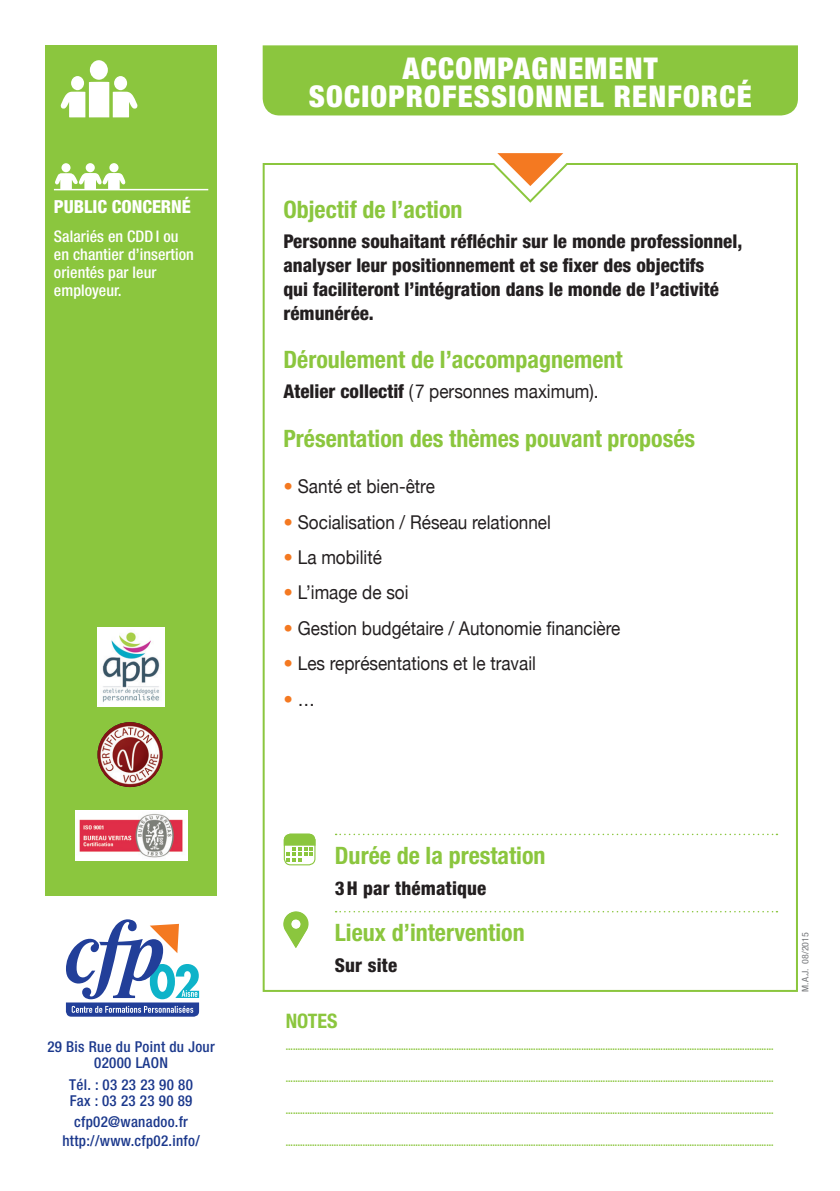
<style>
.page{position:relative;width:840px;height:1191px;background:#fff}
.page>*{position:absolute;margin:0;border:0;box-sizing:border-box;transform-origin:0 0}
.t1{font:900 condensed 30px/28px "Helvetica Neue";letter-spacing:.04em;color:#fff;text-align:center}
.t2{font:700 condensed 24px "Helvetica Neue";color:#8bc63e}
.t3{font:700 condensed 20px "Helvetica Neue";color:#8bc63e}
.t4{font:800 condensed 19px/24px "Helvetica Neue";color:#231f20}
.t5{font:19px "Helvetica Neue";color:#231f20;scale:.9 1}
.t6{font:900 condensed 19px "Helvetica Neue";color:#f47921}
.t7{font:800 condensed 18px "Helvetica Neue";color:#fff}
.t8{font:500 condensed 16px/18px "Helvetica Neue";letter-spacing:.005em;color:#fff}
.t9{font:500 condensed 15px/16px "Helvetica Neue";letter-spacing:.02em;color:#1b388c;text-align:center}
.t10{font:700 condensed 10px "Helvetica Neue";color:#8bc63e}
.t11{font:condensed 9px "Helvetica Neue";color:#76787b;scale:1.11 1}
.s1{font-weight:800;font-stretch:condensed}
.s2{font-weight:900;font-stretch:condensed;color:#f47921}
.s3{font-weight:400;font-stretch:normal;color:#231f20}
</style>
<div class="page">
<div style="left:45px;top:45px;width:172px;height:850px;background:#8bc63e"></div>
<div style="left:262px;top:45px;width:535px;height:70px;background:#8bc63e"></div>
<svg style="left:262px;top:163px;width:536px;height:829px"></svg>
<svg style="left:497px;top:153px;width:66px;height:33px"></svg>
<svg style="left:66px;top:919px;width:133px;height:97px"></svg>
<img style="left:75px;top:810px;width:112px;height:50px">
<div style="left:97px;top:627px;width:68px;height:79px;background:#fff"></div>
<img style="left:102px;top:632px;width:58px;height:70px">
<img style="left:97px;top:722px;width:65px;height:65px;border-radius:32px">
<svg style="left:284px;top:834px;width:31px;height:31px"></svg>
<div style="left:283px;top:833px;width:32px;height:32px;border:1px solid #8bc63e;border-radius:6px"></div>
<svg style="left:283px;top:833px;width:33px;height:28px"></svg>
<svg style="left:283px;top:911px;width:26px;height:37px"></svg>
<svg style="left:335px;top:911px;width:442px;height:1px"></svg>
<svg style="left:335px;top:833px;width:442px;height:2px"></svg>
<div style="left:86px;top:163px;width:9px;height:9px;background:#fff;border-radius:50%"></div>
<svg style="left:55px;top:173px;width:70px;height:16px"></svg>
<div style="left:109px;top:163px;width:9px;height:9px;background:#fff;border-radius:50%"></div>
<div style="left:61px;top:163px;width:10px;height:9px;background:#fff;border-radius:50%"></div>
<hr style="left:54px;top:189px;width:154px;height:1px;background:#fff">
<svg style="left:60px;top:60px;width:78px;height:57px"></svg>
<h3 class="t7" style="left:54px;top:195px;width:138px">PUBLIC CONCERNÉ</h3>
<h3 class="t8" style="left:54px;top:227px;width:141px">Salariés en CDD I ou en chantier d’insertion orientés par leur employeur.</h3>
<h3 class="t9" style="left:47px;top:1038px;width:169px">29 Bis Rue du Point du Jour<br>02000 LAON</h3>
<h3 class="t9" style="left:69px;top:1076px;width:125px;text-align:left">Tél. : 03 23 23 90 80<br>Fax : 03 23 23 90 89</h3>
<h3 class="t9" style="left:62px;top:1112px;width:139px;line-height:18.8px">cfp02@wanadoo.fr http://www.cfp02.info/</h3>
<h1 class="t1" style="left:309px;top:53px;width:444px">ACCOMPAGNEMENT<br>SOCIOPROFESSIONNEL RENFORCÉ</h1>
<h2 class="t2" style="left:283px;top:195px;width:180px">Objectif de l’action</h2>
<h3 class="t4" style="left:283px;top:228px;width:460px">Personne souhaitant réfléchir sur le monde professionnel, analyser leur positionnement et se fixer des objectifs<br>qui faciliteront l’intégration dans le monde de l’activité rémunérée.</h3>
<h2 class="t2" style="left:283px;top:345px;width:340px">Déroulement de l’accompagnement</h2>
<h3 class="t5" style="left:283px;top:375px;width:351px"><span class="s1">Atelier collectif</span> (7 personnes maximum).</h3>
<h2 class="t2" style="left:283px;top:423px;width:413px">Présentation des thèmes pouvant proposés</h2>
<h3 class="t5" style="left:283px;top:470px;width:170px"><span class="s2">•</span> Santé et bien-être</h3>
<h3 class="t5" style="left:283px;top:506px;width:298px"><span class="s2">•</span> Socialisation / Réseau relationnel</h3>
<h3 class="t5" style="left:283px;top:541px;width:111px"><span class="s2">•</span> La mobilité</h3>
<h3 class="t5" style="left:283px;top:576px;width:140px"><span class="s2">•</span> L’image de soi</h3>
<h3 class="t5" style="left:283px;top:612px;width:375px"><span class="s2">•</span> Gestion budgétaire / Autonomie financière</h3>
<h3 class="t5" style="left:283px;top:647px;width:282px"><span class="s2">•</span> Les représentations et le travail</h3>
<h3 class="t6" style="left:283px;top:687px;width:33px">• <span class="s3">…</span></h3>
<h2 class="t2" style="left:334px;top:840px;width:212px">Durée de la prestation</h2>
<h3 class="t4" style="left:334px;top:875px;width:153px">3H par thématique</h3>
<h2 class="t2" style="left:334px;top:917px;width:191px">Lieux d’intervention</h2>
<h3 class="t4" style="left:334px;top:953px;width:64px">Sur site</h3>
<h3 class="t3" style="left:285px;top:1008px;width:53px">NOTES</h3>
<p class="t10" style="left:285px;top:1040px;width:489px">...........................................................................................................................................................................................................</p>
<p class="t10" style="left:285px;top:1072px;width:489px">...........................................................................................................................................................................................................</p>
<p class="t10" style="left:285px;top:1104px;width:489px">...........................................................................................................................................................................................................</p>
<p class="t10" style="left:285px;top:1136px;width:489px">...........................................................................................................................................................................................................</p>
<p class="t11" style="left:799px;top:991px;width:55px;rotate:-90deg">M.A.J. 08/2015</p>
</div>
